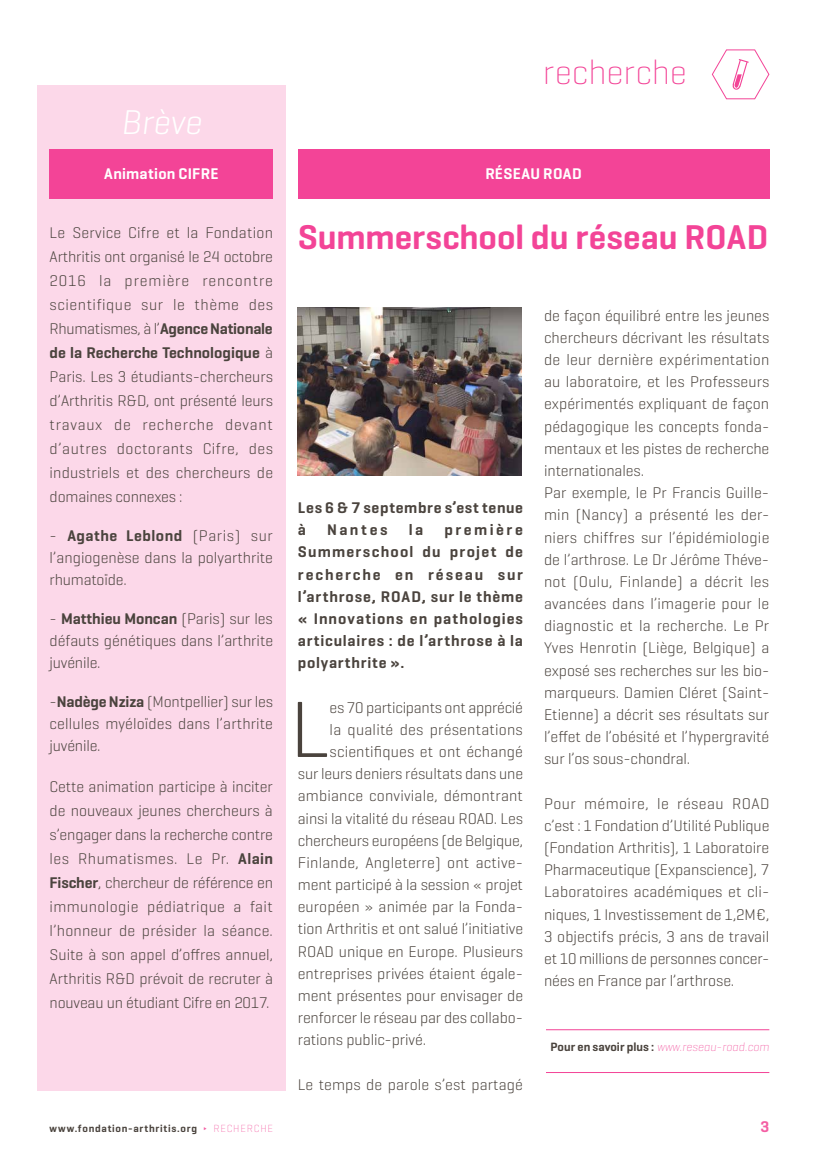
<style>
.page{position:relative;width:819px;height:1166px;background:#fff}
.page>*{position:absolute;margin:0;border:0;box-sizing:border-box;transform-origin:0 0}
.t1{font:300 81.02px "Geogrotesque";color:#4a433d}
.t2{font:600 35px "Geogrotesque";color:#f34497}
.t3{font:200 35px "Geogrotesque";color:#f34497}
.t4{font:italic 300 35px "Geogrotesque";color:#fff}
.t5{font:300 15.75px/22.2px "Geogrotesque";color:#4a433d;text-align:justify}
.t6{font:600 15.75px/22.2px "Geogrotesque";letter-spacing:.055em;color:#4a433d}
.t7{font:600 15.75px "Geogrotesque";letter-spacing:.02em;color:#fff}
.t8{font:600 15.75px "Geogrotesque";color:#f45ea3}
.t9{font:italic 200 12.25px "Geogrotesque";color:#f357a0}
.t10{font:600 10.5px "Geogrotesque";letter-spacing:.075em;color:#4a433d}
.s1{font-weight:600}
.s2{font-weight:600;font-style:normal;color:#4a433d}
.s3{font-weight:400;color:#f45ea3}
.s4{font-weight:200;color:#f45ea3}
</style>
<div class="page">
<div style="left:37px;top:85px;width:249px;height:1006px;background:#fcd8e9"></div>
<svg style="left:711px;top:49px;width:58px;height:51px"></svg>
<div style="left:298px;top:149px;width:471px;height:50px;background:#f34497"></div>
<div style="left:50px;top:149px;width:223px;height:50px;background:#f34497"></div>
<img style="left:298px;top:308px;width:223px;height:167px">
<hr style="left:546px;top:1072px;width:223px;height:1px;background:#f34497">
<hr style="left:546px;top:1029px;width:223px;height:1px;background:#f34497">
<h2 class="t4" style="left:121px;top:100px;width:82px">Brève</h2>
<h2 class="t3" style="left:542px;top:50px;width:146px">recherche</h2>
<p class="t7" style="left:104px;top:164px;width:116px">Animation CIFRE</p>
<p class="t7" style="left:485px;top:164px;width:98px">RÉSEAU ROAD</p>
<p class="t5" style="left:50px;top:220px;width:225px;line-height:24px">Le Service Cifre et la Fondation Arthritis ont organisé le 24 octobre 2016 la première rencontre scientifique sur le thème des Rhumatismes, à l’<span class="s1">Agence Nationale de la Recherche Technologique</span> à Paris. Les 3 étudiants-chercheurs d’Arthritis R&amp;D, ont présenté leurs travaux de recherche devant d’autres doctorants Cifre, des industriels et des chercheurs de domaines connexes :</p>
<p class="t5" style="left:50px;top:524px;width:225px">- <span class="s1">Agathe Leblond</span> (Paris) sur l’angiogenèse dans la polyarthrite rhumatoïde.</p>
<p class="t5" style="left:50px;top:607px;width:225px">- <span class="s1">Matthieu Moncan</span> (Paris) sur les défauts génétiques dans l’arthrite juvénile.</p>
<p class="t5" style="left:50px;top:690px;width:225px">-<span class="s1">Nadège Nziza</span> (Montpellier) sur les cellules myéloïdes dans l’arthrite juvénile.</p>
<p class="t5" style="left:50px;top:774px;width:225px;line-height:24px">Cette animation participe à inciter de nouveaux jeunes chercheurs à s’engager dans la recherche contre les Rhumatismes. Le Pr. <span class="s1">Alain Fischer</span>, chercheur de référence en immunologie pédiatrique a fait l’honneur de présider la séance.<br>Suite à son appel d’offres annuel, Arthritis R&amp;D prévoit de recruter à nouveau un étudiant Cifre en 2017.</p>
<h2 class="t2" style="left:298px;top:215px;width:472px">Summerschool du réseau ROAD</h2>
<p class="t6" style="left:298px;top:496px;width:227px">Les 6 &amp; 7 septembre s’est tenue à</p>
<p class="t6" style="left:298px;top:518px;width:227px;text-align:justify;text-indent:146px">première Summerschool du projet de recherche en réseau sur l’arthrose, ROAD, sur le thème « Innovations en pathologies articulaires : de l’arthrose à la polyarthrite ».</p>
<h1 class="t1" style="left:290px;top:679px;width:42px">L</h1>
<p class="t5" style="left:329px;top:695px;width:195px">es 70 participants ont apprécié</p>
<p class="t6" style="left:327px;top:518px;width:62px">Nantes</p>
<p class="t6" style="left:408px;top:518px;width:16px">la</p>
<p class="t5" style="left:329px;top:718px;width:195px">la qualité des présentations</p>
<p class="t5" style="left:329px;top:740px;width:195px">scientifiques et ont échangé</p>
<p class="t5" style="left:298px;top:762px;width:227px">sur leurs deniers résultats dans une</p>
<p class="t5" style="left:298px;top:784px;width:227px">ambiance conviviale, démontrant</p>
<p class="t5" style="left:298px;top:806px;width:227px">ainsi la vitalité du réseau ROAD. Les</p>
<p class="t5" style="left:298px;top:829px;width:227px">chercheurs européens (de Belgique,</p>
<p class="t5" style="left:298px;top:851px;width:227px">Finlande, Angleterre) ont active-</p>
<p class="t5" style="left:298px;top:873px;width:227px">ment participé à la session « projet</p>
<p class="t5" style="left:298px;top:895px;width:227px">européen » animée par la Fonda-</p>
<p class="t5" style="left:298px;top:917px;width:227px">tion Arthritis et ont salué l’initiative</p>
<p class="t5" style="left:298px;top:939px;width:227px">ROAD unique en Europe. Plusieurs</p>
<p class="t5" style="left:298px;top:962px;width:227px">entreprises privées étaient égale-</p>
<p class="t5" style="left:298px;top:984px;width:227px">ment présentes pour envisager de</p>
<p class="t5" style="left:298px;top:1006px;width:227px">renforcer le réseau par des collabo-</p>
<p class="t5" style="left:298px;top:1028px;width:130px">rations public-privé.</p>
<p class="t5" style="left:298px;top:1072px;width:226px">Le temps de parole s’est partagé</p>
<p class="t5" style="left:544px;top:304px;width:227px;text-align:left">de façon équilibré entre les jeunes chercheurs décrivant les résultats de leur dernière expérimentation au laboratoire, et les Professeurs expérimentés expliquant de façon pédagogique les concepts fonda&shy;mentaux et les pistes de recherche internationales.<br>Par exemple, le Pr Francis Guille&shy;min (Nancy) a présenté les der&shy;niers chiffres sur l’épidémiologie de l’arthrose. Le Dr Jérôme Théve&shy;not (Oulu, Finlande) a décrit les avancées dans l’imagerie pour le diagnostic et la recherche. Le Pr Yves Henrotin (Liège, Belgique) a exposé ses recherches sur les bio&shy;marqueurs. Damien Cléret (Saint-Etienne) a décrit ses résultats sur l’effet de l’obésité et l’hypergravité sur l’os sous-chondral.</p>
<p class="t5" style="left:544px;top:792px;width:227px">Pour mémoire, le réseau ROAD c’est : 1 Fondation d’Utilité Publique (Fondation Arthritis), 1 Laboratoire Pharmaceutique (Expanscience), 7<br>Laboratoires académiques et cli&shy;niques, 1 Investissement de 1,2M€, 3 objectifs précis, 3 ans de travail et 10 millions de personnes concer&shy;nées en France par l’arthrose.</p>
<p class="t9" style="left:550px;top:1039px;width:220px"><span class="s2">Pour en savoir plus :</span> www.reseau-road.com</p>
<p class="t10" style="left:50px;top:1122px;width:225px">www.fondation-arthritis.org <span class="s3">∂</span> <span class="s4">RECHERCHE</span></p>
<p class="t8" style="left:760px;top:1117px;width:10px">3</p>
</div>
